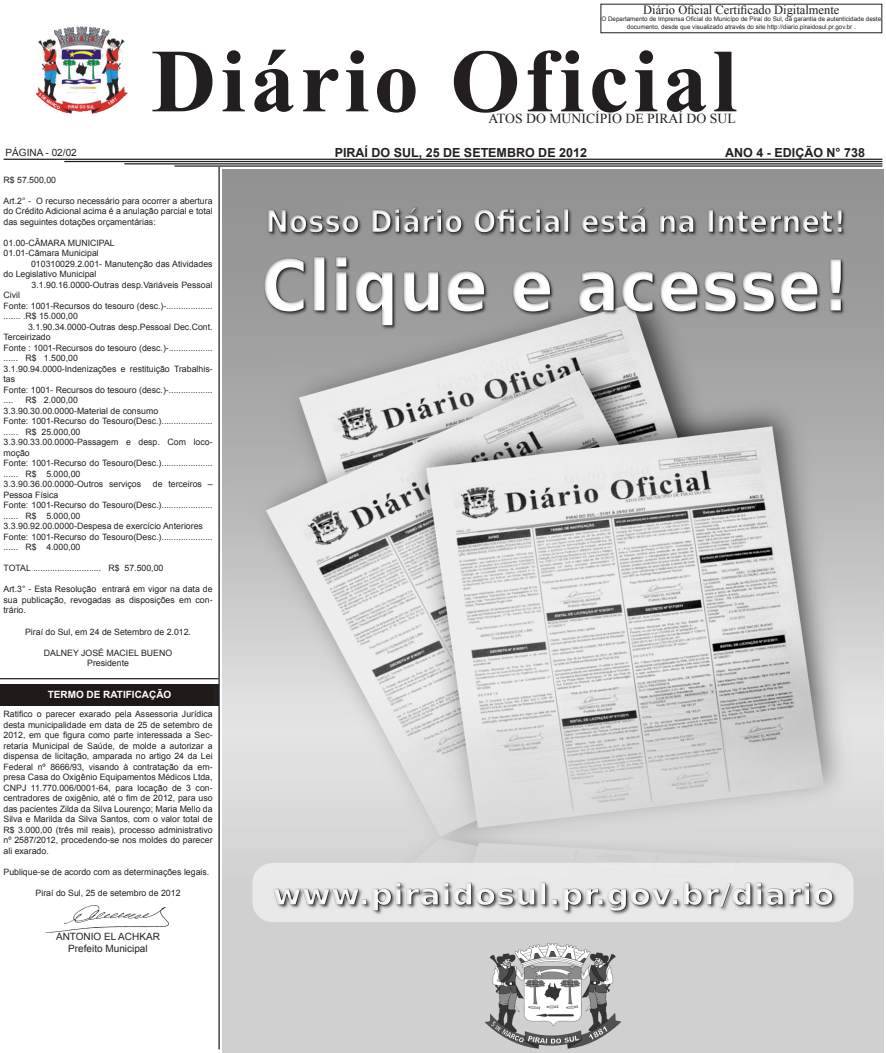
<style>
.page{position:relative;width:886px;height:1053px;background:#fff}
.page>*{position:absolute;margin:0;border:0;box-sizing:border-box;transform-origin:0 0}
.t1{font:700 90px "Times New Roman";letter-spacing:.05em;color:#231f20}
.t2{font:13.75px "Times New Roman";color:#231f20}
.t3{font:700 12.5px "Arial";color:#231f20}
.t4{font:12.5px "Times New Roman";color:#231f20}
.t5{font:10px "Arial";color:#231f20}
.t6{font:700 10px "Arial";color:#fff}
.t7{font:8.75px/10.5px "Arial";color:#231f20}
.t8{font:6.25px/7.5px "Arial";color:#231f20;text-align:center}
</style>
<div class="page">
<div style="left:600px;top:4px;width:282px;height:29px;border:1px solid #231f20"></div>
<img style="left:36px;top:26px;width:92px;height:88px">
<hr style="left:4px;top:159px;width:878px;height:1px;background:#231f20">
<hr style="left:64px;top:161px;width:818px;height:1px;background:#231f20">
<hr style="left:124px;top:163px;width:758px;height:1px;background:#231f20">
<hr style="left:174px;top:165px;width:708px;height:2px;background:#231f20">
<hr style="left:218px;top:167px;width:2px;height:882px;background:#231f20">
<hr style="left:0;top:678px;width:218px;height:1px;background:#231f20">
<div style="left:0;top:684px;width:218px;height:21px;background:#1f1a17"></div>
<img style="left:51px;top:905px;width:117px;height:27px">
<img style="left:223px;top:170px;width:661px;height:882px">
<p class="t4" style="left:643px;top:1px;width:198px">Diário Oficial Certificado Digitalmente</p>
<p class="t8" style="left:601px;top:16px;width:281px">O Departamento de Imprensa Oficial do Municípo de Piraí do Sul, da garantia de autenticidade deste documento, desde que visualizado através do site http://diario.piraidosul.pr.gov.br .</p>
<p class="t1" style="left:151px;top:19px;width:587px">Diário Oficial</p>
<p class="t2" style="left:488px;top:109px;width:249px">ATOS DO MUNICÍPIO DE PIRAÍ DO SUL</p>
<p class="t5" style="left:6px;top:146px;width:73px">PÁGINA - 02/02</p>
<p class="t3" style="left:335px;top:144px;width:254px">PIRAÍ DO SUL, 25 DE SETEMBRO DE 2012</p>
<p class="t3" style="left:725px;top:144px;width:141px">ANO 4 - EDIÇÃO N° 738</p>
<p class="t7" style="left:4px;top:174px;width:54px">R$ 57.500,00</p>
<p class="t7" style="left:4px;top:195px;width:211px;text-align:justify">Art.2° - O recurso necessário para ocorrer a abertura do Crédito Adicional acima é a anulação parcial e total das seguintes dotações orçamentárias:</p>
<p class="t7" style="left:4px;top:237px;width:113px">01.00-CÂMARA MUNICIPAL</p>
<p class="t7" style="left:4px;top:248px;width:97px">01.01-Câmara Municipal</p>
<p class="t7" style="left:4px;top:258px;width:211px;text-indent:28px">010310029.2.001- Manutenção das Atividades do Legislativo Municipal</p>
<p class="t7" style="left:32px;top:279px;width:183px">3.1.90.16.0000-Outras desp.Variáveis Pessoal</p>
<p class="t7" style="left:4px;top:290px;width:18px">Civil</p>
<p class="t7" style="left:4px;top:300px;width:211px">Fonte: 1001-Recursos do tesouro (desc.)-................... ....... .R$ 15.000,00</p>
<p class="t7" style="left:4px;top:321px;width:211px;text-indent:25px">3.1.90.34.0000-Outras desp.Pessoal Dec.Cont.<br>Terceirizado</p>
<p class="t7" style="left:4px;top:342px;width:211px">Fonte : 1001-Recursos do tesouro (desc.)-.................. ...... R$ 1.500,00</p>
<p class="t7" style="left:4px;top:363px;width:211px">3.1.90.94.0000-Indenizações e restituição Trabalhis&shy;tas</p>
<p class="t7" style="left:4px;top:384px;width:211px">Fonte: 1001- Recursos do tesouro (desc.)-.................. ....</p>
<p class="t7" style="left:25px;top:395px;width:54px">R$ 2.000,00</p>
<p class="t7" style="left:4px;top:405px;width:156px">3.3.90.30.00.0000-Material de consumo</p>
<p class="t7" style="left:4px;top:416px;width:211px">Fonte: 1001-Recurso do Tesouro(Desc.)..................... ...... R$ 25.000,00</p>
<p class="t7" style="left:4px;top:437px;width:211px">3.3.90.33.00.0000-Passagem e desp. Com loco&shy;moção</p>
<p class="t7" style="left:4px;top:458px;width:211px">Fonte: 1001-Recurso do Tesouro(Desc.)..................... ...... R$ 5.000,00</p>
<p class="t7" style="left:4px;top:479px;width:139px">3.3.90.36.00.0000-Outros serviços</p>
<p class="t7" style="left:153px;top:479px;width:61px">de terceiros –</p>
<p class="t7" style="left:4px;top:489px;width:56px">Pessoa Física</p>
<p class="t7" style="left:4px;top:500px;width:211px">Fonte: 1001-Recurso do Tesouro(Desc.)..................... ...... R$ 5.000,00</p>
<p class="t7" style="left:4px;top:521px;width:201px">3.3.90.92.00.0000-Despesa de exercício Anteriores</p>
<p class="t7" style="left:4px;top:531px;width:211px">Fonte: 1001-Recurso do Tesouro(Desc.)..................... ...... R$ 4.000,00</p>
<p class="t7" style="left:4px;top:563px;width:161px">TOTAL ............................ R$ 57.500,00</p>
<p class="t7" style="left:4px;top:584px;width:211px;text-align:justify">Art.3° - Esta Resolução entrará em vigor na data de sua publicação, revogadas as disposições em con&shy;trário.</p>
<p class="t7" style="left:25px;top:626px;width:167px">Piraí do Sul, em 24 de Setembro de 2.012.</p>
<p class="t7" style="left:44px;top:647px;width:130px">DALNEY JOSÉ MACIEL BUENO</p>
<p class="t7" style="left:87px;top:657px;width:43px">Presidente</p>
<p class="t6" style="left:48px;top:687px;width:125px">TERMO DE RATIFICAÇÃO</p>
<p class="t7" style="left:4px;top:708px;width:211px;text-align:justify">Ratifico o parecer exarado pela Assessoria Jurídica desta municipalidade em data de 25 de setembro de 2012, em que figura como parte interessada a Sec&shy;retaria Municipal de Saúde, de molde a autorizar a dispensa de licitação, amparada no artigo 24 da Lei Federal nº 8666/93, visando à contratação da em&shy;presa Casa do Oxigênio Equipamentos Médicos Ltda, CNPJ 11.770.006/0001-64, para locação de 3 con&shy;centradores de oxigênio, até o fim de 2012, para uso das pacientes Zilda da Silva Lourenço; Maria Mello da Silva e Marilda da Silva Santos, com o valor total de R$ 3.000,00 (três mil reais), processo administrativo nº 2587/2012, procedendo-se nos moldes do parecer ali exarado.</p>
<p class="t7" style="left:4px;top:866px;width:207px">Publique-se de acordo com as determinações legais.</p>
<p class="t7" style="left:36px;top:887px;width:146px">Piraí do Sul, 25 de setembro de 2012</p>
<p class="t5" style="left:56px;top:930px;width:105px">ANTONIO EL ACHKAR</p>
<p class="t5" style="left:68px;top:942px;width:81px">Prefeito Municipal</p>
</div>
